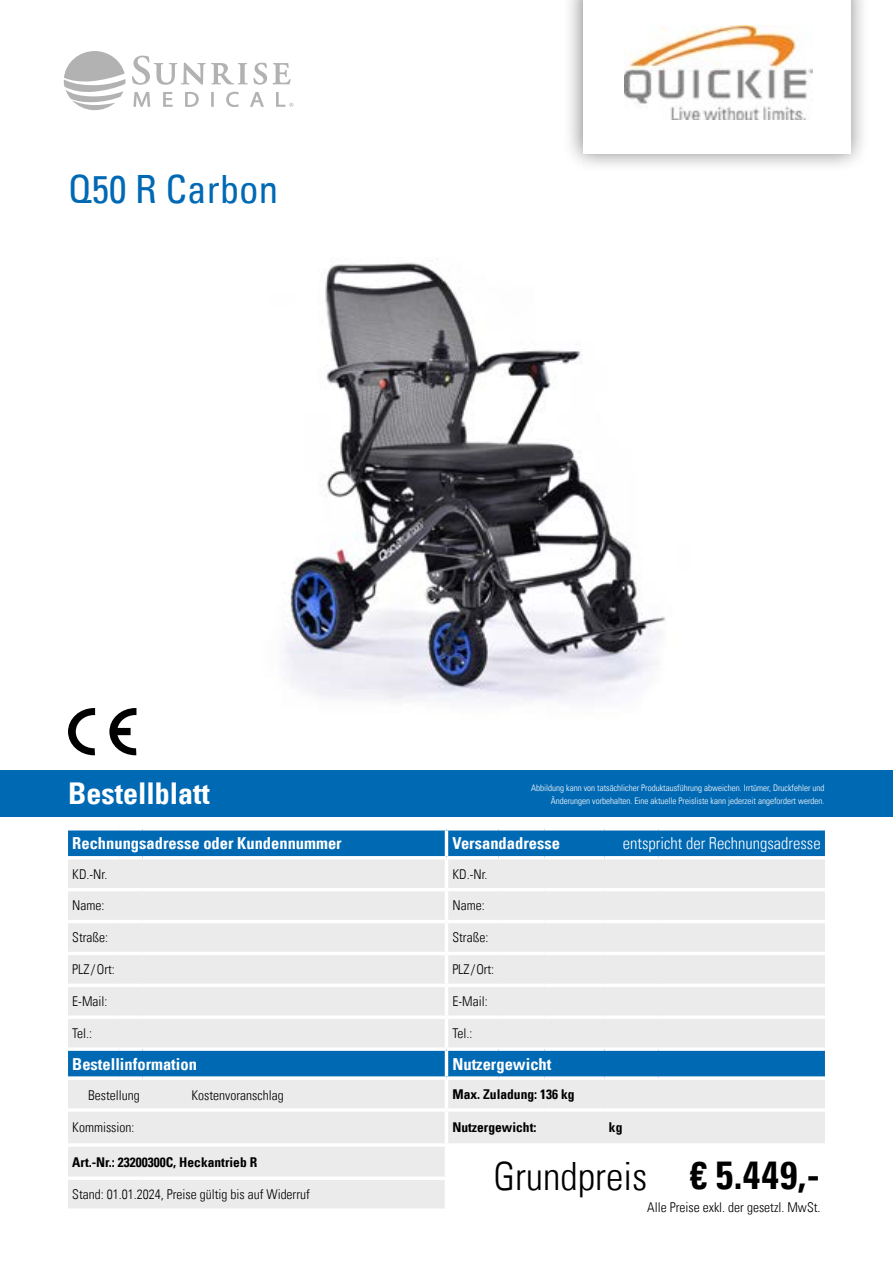
<style>
.page{position:relative;width:893px;height:1263px;background:#fff}
.page>*{position:absolute;margin:0;border:0;box-sizing:border-box;transform-origin:0 0}
.t1{font:39px "Univers Com 47 Light Cond";color:#000}
.t2{font:condensed 39px "Univers Com 57";color:#0069b4}
.t3{font:30px "Univers Com 67 Bold Cond";color:#fff}
.t4{font:16.5px "Univers Com 67 Bold Cond";color:#fff}
.t5{font:16.5px "Univers Com 47 Light Cond";color:#fff}
.t6{font:13.5px "Univers Com 47 Light Cond";color:#000}
.t7{font:13.5px "Univers Com 67 Bold Cond";color:#000}
.t8{font:10.5px "Univers Com 47 Light Cond";color:#fff}
.t9{font:9px/13.5px "Univers Com 47 Light Cond";color:#fff;text-align:right}
.s1{font-family:"Univers Com 67 Bold Cond"}
</style>
<div class="page">
<img style="left:284px;top:259px;width:382px;height:444px">
<svg style="left:68px;top:708px;width:27px;height:47px"></svg>
<svg style="left:109px;top:708px;width:27px;height:47px"></svg>
<div style="left:0;top:770px;width:893px;height:46px;background:#0069b4"></div>
<div style="left:68px;top:830px;width:757px;height:26px;background:#0069b4"></div>
<svg style="left:68px;top:859px;width:757px;height:349px;background:#d6dfe6"></svg>
<div style="left:446px;top:1145px;width:379px;height:65px;background:#fff"></div>
<svg style="left:68px;top:1047px;width:51px;height:4px"></svg>
<svg style="left:119px;top:1047px;width:23px;height:4px"></svg>
<svg style="left:142px;top:1047px;width:304px;height:4px"></svg>
<hr style="left:445px;top:1051px;width:3px;height:25px;background:#fff">
<svg style="left:68px;top:1076px;width:51px;height:4px"></svg>
<svg style="left:119px;top:1076px;width:23px;height:4px"></svg>
<svg style="left:142px;top:1076px;width:304px;height:4px"></svg>
<hr style="left:445px;top:830px;width:3px;height:26px;background:#fff">
<hr style="left:498px;top:888px;width:46px;height:3px;background:#fff">
<hr style="left:544px;top:888px;width:61px;height:3px;background:#fff">
<hr style="left:605px;top:888px;width:53px;height:3px;background:#fff">
<hr style="left:658px;top:888px;width:167px;height:3px;background:#fff">
<hr style="left:498px;top:920px;width:46px;height:3px;background:#fff">
<hr style="left:544px;top:920px;width:61px;height:3px;background:#fff">
<hr style="left:605px;top:920px;width:53px;height:3px;background:#fff">
<hr style="left:658px;top:920px;width:167px;height:3px;background:#fff">
<hr style="left:498px;top:952px;width:46px;height:3px;background:#fff">
<hr style="left:544px;top:952px;width:61px;height:3px;background:#fff">
<hr style="left:605px;top:952px;width:53px;height:3px;background:#fff">
<hr style="left:658px;top:952px;width:167px;height:3px;background:#fff">
<hr style="left:498px;top:984px;width:46px;height:3px;background:#fff">
<hr style="left:544px;top:984px;width:61px;height:3px;background:#fff">
<hr style="left:605px;top:984px;width:53px;height:3px;background:#fff">
<hr style="left:658px;top:984px;width:167px;height:3px;background:#fff">
<hr style="left:498px;top:1015px;width:46px;height:4px;background:#fff">
<hr style="left:544px;top:1015px;width:61px;height:4px;background:#fff">
<hr style="left:605px;top:1015px;width:53px;height:4px;background:#fff">
<hr style="left:658px;top:1015px;width:167px;height:4px;background:#fff">
<hr style="left:446px;top:1143px;width:52px;height:4px;background:#fff">
<hr style="left:445px;top:1147px;width:3px;height:29px;background:#fff">
<hr style="left:498px;top:1143px;width:46px;height:4px;background:#fff">
<hr style="left:544px;top:1143px;width:61px;height:4px;background:#fff">
<hr style="left:605px;top:1143px;width:53px;height:4px;background:#fff">
<hr style="left:658px;top:1143px;width:167px;height:4px;background:#fff">
<hr style="left:68px;top:888px;width:51px;height:3px;background:#fff">
<hr style="left:119px;top:888px;width:23px;height:3px;background:#fff">
<hr style="left:142px;top:888px;width:304px;height:3px;background:#fff">
<hr style="left:446px;top:888px;width:52px;height:3px;background:#fff">
<hr style="left:68px;top:920px;width:51px;height:3px;background:#fff">
<hr style="left:119px;top:920px;width:23px;height:3px;background:#fff">
<hr style="left:142px;top:920px;width:304px;height:3px;background:#fff">
<hr style="left:446px;top:920px;width:52px;height:3px;background:#fff">
<hr style="left:68px;top:952px;width:51px;height:3px;background:#fff">
<hr style="left:119px;top:952px;width:23px;height:3px;background:#fff">
<hr style="left:142px;top:952px;width:304px;height:3px;background:#fff">
<hr style="left:446px;top:952px;width:52px;height:3px;background:#fff">
<hr style="left:68px;top:984px;width:51px;height:3px;background:#fff">
<hr style="left:119px;top:984px;width:23px;height:3px;background:#fff">
<hr style="left:142px;top:984px;width:304px;height:3px;background:#fff">
<hr style="left:446px;top:984px;width:52px;height:3px;background:#fff">
<hr style="left:68px;top:1015px;width:51px;height:4px;background:#fff">
<hr style="left:119px;top:1015px;width:23px;height:4px;background:#fff">
<hr style="left:142px;top:1015px;width:304px;height:4px;background:#fff">
<hr style="left:446px;top:1015px;width:52px;height:4px;background:#fff">
<hr style="left:68px;top:1108px;width:51px;height:4px;background:#fff">
<hr style="left:119px;top:1108px;width:23px;height:4px;background:#fff">
<hr style="left:142px;top:1108px;width:304px;height:4px;background:#fff">
<hr style="left:446px;top:1108px;width:52px;height:4px;background:#fff">
<hr style="left:498px;top:1108px;width:46px;height:4px;background:#fff">
<hr style="left:544px;top:1108px;width:61px;height:4px;background:#fff">
<hr style="left:605px;top:1108px;width:53px;height:4px;background:#fff">
<hr style="left:658px;top:1108px;width:167px;height:4px;background:#fff">
<hr style="left:68px;top:1143px;width:51px;height:4px;background:#fff">
<hr style="left:119px;top:1143px;width:23px;height:4px;background:#fff">
<hr style="left:142px;top:1143px;width:304px;height:4px;background:#fff">
<hr style="left:68px;top:1176px;width:51px;height:4px;background:#fff">
<hr style="left:119px;top:1176px;width:23px;height:4px;background:#fff">
<hr style="left:142px;top:1176px;width:306px;height:4px;background:#fff">
<hr style="left:445px;top:859px;width:3px;height:29px;background:#fff">
<hr style="left:445px;top:891px;width:3px;height:29px;background:#fff">
<hr style="left:445px;top:923px;width:3px;height:29px;background:#fff">
<hr style="left:445px;top:955px;width:3px;height:29px;background:#fff">
<hr style="left:445px;top:987px;width:3px;height:28px;background:#fff">
<hr style="left:445px;top:1019px;width:3px;height:28px;background:#fff">
<hr style="left:445px;top:1080px;width:3px;height:28px;background:#fff">
<hr style="left:445px;top:1112px;width:3px;height:31px;background:#fff">
<hr style="left:445px;top:1180px;width:3px;height:28px;background:#fff">
<svg style="left:446px;top:1047px;width:52px;height:4px"></svg>
<svg style="left:498px;top:1047px;width:46px;height:4px"></svg>
<svg style="left:544px;top:1047px;width:61px;height:4px"></svg>
<svg style="left:605px;top:1047px;width:53px;height:4px"></svg>
<svg style="left:658px;top:1047px;width:167px;height:4px"></svg>
<svg style="left:446px;top:1076px;width:52px;height:4px"></svg>
<svg style="left:498px;top:1076px;width:46px;height:4px"></svg>
<svg style="left:544px;top:1076px;width:61px;height:4px"></svg>
<svg style="left:605px;top:1076px;width:53px;height:4px"></svg>
<svg style="left:658px;top:1076px;width:167px;height:4px"></svg>
<div style="left:563px;top:0;width:308px;height:173px;background:#000;opacity:.5"></div>
<div style="left:583px;top:0;width:267px;height:153px;background:#fff"></div>
<svg style="left:64px;top:51px;width:61px;height:59px"></svg>
<svg style="left:132px;top:56px;width:135px;height:29px"></svg>
<svg style="left:273px;top:63px;width:18px;height:21px"></svg>
<svg style="left:133px;top:92px;width:17px;height:15px"></svg>
<svg style="left:163px;top:92px;width:10px;height:15px"></svg>
<svg style="left:185px;top:92px;width:14px;height:15px"></svg>
<svg style="left:211px;top:92px;width:3px;height:15px"></svg>
<svg style="left:226px;top:92px;width:13px;height:15px"></svg>
<svg style="left:250px;top:92px;width:14px;height:15px"></svg>
<svg style="left:276px;top:92px;width:17px;height:15px"></svg>
<img style="left:624px;top:25px;width:188px;height:94px">
<h1 class="t2" style="left:68px;top:164px;width:212px">Q50 R Carbon</h1>
<h2 class="t3" style="left:68px;top:775px;width:143px">Bestellblatt</h2>
<p class="t9" style="left:531px;top:781px;width:295px">Abbildung kann von tatsächlicher Produktausführung abweichen. Irrtümer, Druckfehler und<br>Änderungen vorbehalten. Eine aktuelle Preisliste kann jederzeit angefordert werden.</p>
<p class="t8" style="left:709px;top:794px;width:117px">Errors and imissions excepted.</p>
<p class="t4" style="left:72px;top:833px;width:271px">Rechnungsadresse oder Kundennummer</p>
<p class="t4" style="left:452px;top:833px;width:109px">Versandadresse</p>
<p class="t5" style="left:623px;top:833px;width:199px">entspricht der Rechnungsadresse</p>
<p class="t6" style="left:72px;top:866px;width:37px">KD.-Nr.</p>
<p class="t6" style="left:452px;top:866px;width:37px">KD.-Nr.</p>
<p class="t6" style="left:72px;top:898px;width:34px">Name:</p>
<p class="t6" style="left:452px;top:898px;width:34px">Name:</p>
<p class="t6" style="left:72px;top:929px;width:37px">Straße:</p>
<p class="t6" style="left:452px;top:929px;width:37px">Straße:</p>
<p class="t6" style="left:72px;top:961px;width:44px">PLZ /Ort:</p>
<p class="t6" style="left:452px;top:961px;width:43px">PLZ/Ort:</p>
<p class="t6" style="left:72px;top:993px;width:37px">E-Mail:</p>
<p class="t6" style="left:452px;top:993px;width:37px">E-Mail:</p>
<p class="t6" style="left:72px;top:1025px;width:21px">Tel.:</p>
<p class="t6" style="left:452px;top:1025px;width:21px">Tel.:</p>
<p class="t4" style="left:72px;top:1053px;width:126px">Bestellinformation</p>
<p class="t4" style="left:452px;top:1053px;width:101px">Nutzergewicht</p>
<p class="t6" style="left:88px;top:1087px;width:53px">Bestellung</p>
<p class="t6" style="left:191px;top:1087px;width:94px">Kostenvoranschlag</p>
<p class="t7" style="left:452px;top:1086px;width:124px">Max. Zuladung: 136 kg</p>
<p class="t6" style="left:72px;top:1119px;width:64px">Kommission:</p>
<p class="t7" style="left:452px;top:1119px;width:86px">Nutzergewicht:</p>
<p class="t7" style="left:609px;top:1119px;width:15px">kg</p>
<p class="t7" style="left:72px;top:1153px;width:186px">Art.-Nr.: 23200300C, Heckantrieb R</p>
<p class="t6" style="left:72px;top:1186px;width:239px">Stand: 01.01.2024, Preise gültig bis auf Widerruf</p>
<h1 class="t1" style="left:493px;top:1152px;width:328px">Grundpreis <span class="s1">€ 5.449,-</span></h1>
<p class="t6" style="left:647px;top:1199px;width:175px">Alle Preise exkl. der gesetzl. MwSt.</p>
</div>
